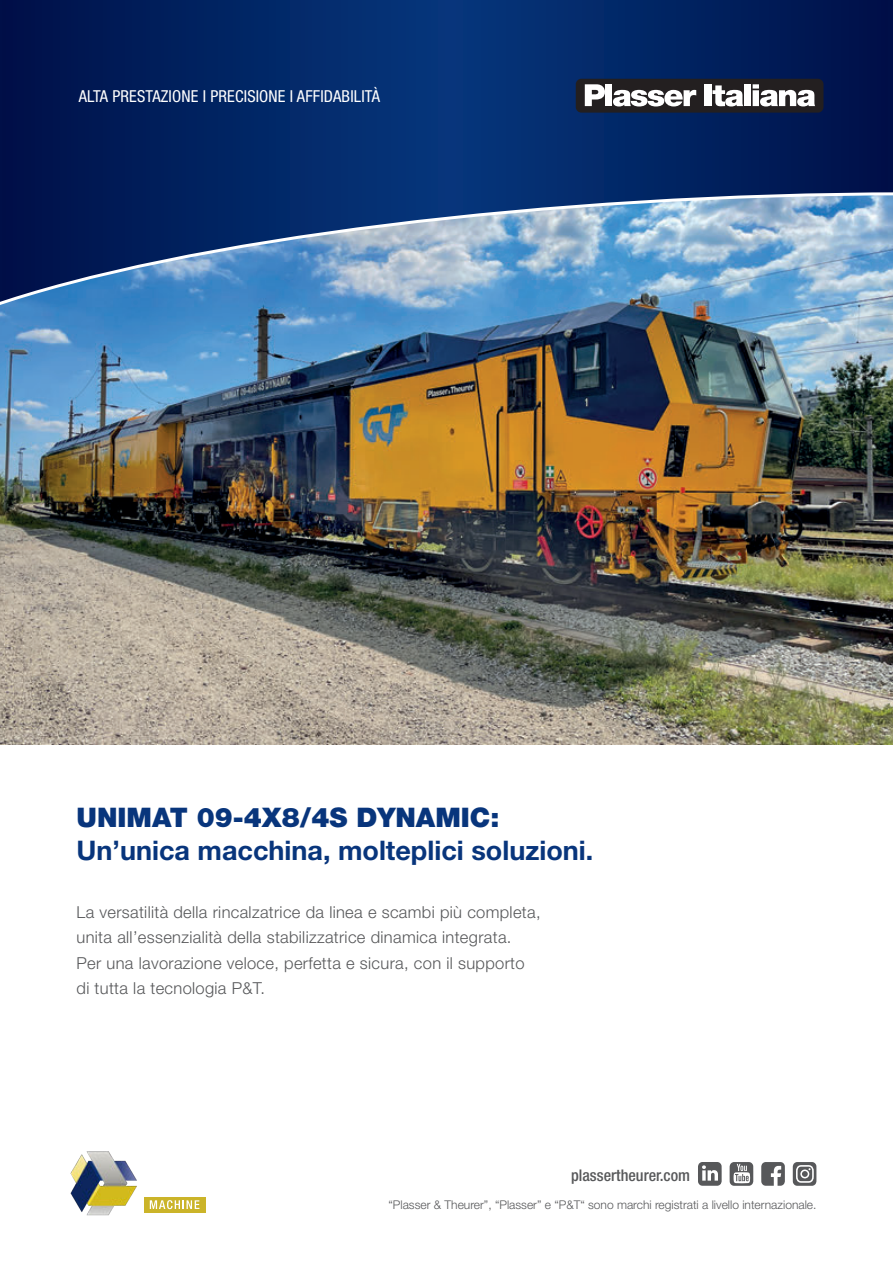
<style>
.page{position:relative;width:893px;height:1263px;background:#fff}
.page>*{position:absolute;margin:0;border:0;box-sizing:border-box;transform-origin:0 0}
.t1{font:700 27px/33px "Helvetica Neue LT Pro";color:#08357c}
.t2{font:300 16.5px/25.5px "Helvetica Neue LT Pro";letter-spacing:.02em;color:#57585a}
.t3{font:condensed 16.5px "Helvetica Neue LT Pro";letter-spacing:.01em;color:#fff}
.t4{font:500 condensed 16.05px "Helvetica Neue LT Pro";color:#57585a}
.t5{font:300 12px "Helvetica Neue LT Pro";color:#57585a}
.s1{font-weight:900}
</style>
<div class="page">
<img style="left:70px;top:1151px;width:67px;height:65px">
<div style="left:144px;top:1197px;width:61px;height:15px;background:#cbb429"></div>
<svg style="left:150px;top:1200px;width:49px;height:9px"></svg>
<svg style="left:761px;top:1162px;width:24px;height:24px"></svg>
<svg style="left:730px;top:1162px;width:23px;height:24px"></svg>
<svg style="left:793px;top:1162px;width:23px;height:24px"></svg>
<svg style="left:698px;top:1162px;width:24px;height:24px"></svg>
<img style="left:0;top:312px;width:893px;height:432px">
<svg style="left:0;top:0;width:893px;height:312px;background:#254981"></svg>
<div style="left:576px;top:79px;width:247px;height:34px;background:#231f20;border-radius:6px"></div>
<svg style="left:585px;top:84px;width:20px;height:22px"></svg>
<div style="left:606px;top:84px;width:6px;height:22px;background:#fff"></div>
<svg style="left:613px;top:90px;width:83px;height:16px"></svg>
<div style="left:705px;top:84px;width:7px;height:22px;background:#fff"></div>
<svg style="left:712px;top:85px;width:31px;height:21px"></svg>
<div style="left:744px;top:84px;width:7px;height:22px;background:#fff"></div>
<svg style="left:753px;top:84px;width:62px;height:22px"></svg>
<p class="t3" style="left:79px;top:86px;width:303px">ALTA PRESTAZIONE I PRECISIONE I AFFIDABILITÀ</p>
<p class="t1" style="left:77px;top:800px;width:518px"><span class="s1">UNIMAT 09-4X8/4S DYNAMIC:<br></span>Un’unica macchina, molteplici soluzioni.</p>
<p class="t2" style="left:77px;top:898px;width:466px">La versatilità della rincalzatrice da linea e scambi più completa, unita all’essenzialità della stabilizzatrice dinamica integrata.<br>Per una lavorazione veloce, perfetta e sicura, con il supporto di tutta la tecnologia P&amp;T.</p>
<p class="t4" style="left:571px;top:1165px;width:120px">plassertheurer.com</p>
<p class="t5" style="left:389px;top:1197px;width:429px">“Plasser &amp; Theurer”, “Plasser” e “P&amp;T“ sono marchi registrati a livello internazionale.</p>
</div>
